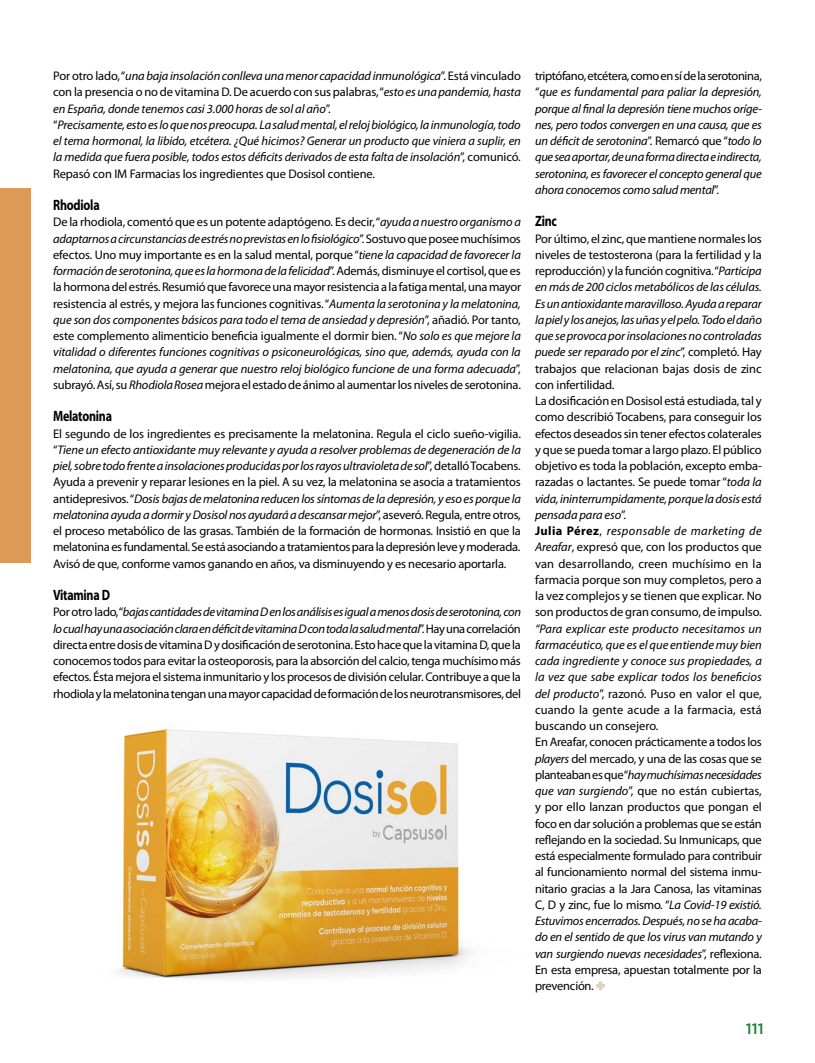
<style>
.page{position:relative;width:815px;height:1063px;background:#fff}
.page>*{position:absolute;margin:0;border:0;box-sizing:border-box;transform-origin:0 0}
.t1{font:700 15px "Myriad Pro";letter-spacing:-.02em;color:#000;scale:.8 1}
.t2{font:500 15px "Gotham";color:#178236}
.t3{font:12.5px/16.2px "Myriad Pro";letter-spacing:-.01em;color:#000;text-align:justify}
.t4{font:italic 12.5px/16.2px "Myriad Pro";letter-spacing:-.01em;color:#000;text-align:justify}
.s1{font-style:normal}
.s2{font-style:italic}
.s3{font-weight:700}
</style>
<div class="page">
<img style="left:116px;top:726px;width:355px;height:253px">
<div style="left:0;top:189px;width:30px;height:374px;background:#df9956"></div>
<svg style="left:596px;top:981px;width:9px;height:9px"></svg>
<p class="t4" style="left:53px;top:68px;width:469px;text-align:left"><span class="s1">Por otro lado, “</span>una baja insolación conlleva una menor capacidad inmunológica<span class="s1">”. Está vinculado con la presencia o no de vitamina D. De acuerdo con sus palabras, “</span>esto es una pandemia, hasta en España, donde tenemos casi 3.000 horas de sol al año<span class="s1">”.<br>“</span>Precisamente, esto es lo que nos preocupa. La salud mental, el reloj biológico, la inmunología, todo el tema hormonal, la libido, etcétera. ¿Qué hicimos? Generar un producto que viniera a suplir, en la medida que fuera posible, todos estos déficits derivados de esta falta de insolación<span class="s1">”, comunicó.<br>Repasó con IM Farmacias los ingredientes que Dosisol contiene.</span></p>
<p class="t1" style="left:53px;top:195px;width:60px">Rhodiola</p>
<p class="t4" style="left:53px;top:214px;width:469px"><span class="s1">De la rhodiola, comentó que es un potente adaptógeno. Es decir, “</span>ayuda a nuestro organismo a adaptarnos a circunstancias de estrés no previstas en lo fisiológico<span class="s1">”. Sostuvo que posee muchísimos efectos. Uno muy importante es en la salud mental, porque “</span>tiene la capacidad de favorecer la formación de serotonina, que es la hormona de la felicidad<span class="s1">”. Además, disminuye el cortisol, que es la hormona del estrés. Resumió que favorece una mayor resistencia a la fatiga mental, una mayor resistencia al estrés, y mejora las funciones cognitivas. “</span>Aumenta la serotonina y la melatonina, que son dos componentes básicos para todo el tema de ansiedad y depresión<span class="s1">”, añadió. Por tanto, este complemento alimenticio beneficia igualmente el dormir bien. “</span>No solo es que mejore la vitalidad o diferentes funciones cognitivas o psiconeurológicas, sino que, además, ayuda con la melatonina, que ayuda a generar que nuestro reloj biológico funcione de una forma adecuada<span class="s1">”, subrayó. Así, su</span> Rhodiola Rosea <span class="s1">mejora el estado de ánimo al aumentar los niveles de serotonina.</span></p>
<p class="t1" style="left:53px;top:407px;width:75px">Melatonina</p>
<p class="t3" style="left:53px;top:425px;width:469px">El segundo de los ingredientes es precisamente la melatonina. Regula el ciclo sueño-vigilia. “<span class="s2">Tiene un efecto antioxidante muy relevante y ayuda a resolver problemas de degeneración de la piel, sobre todo frente a insolaciones producidas por los rayos ultravioleta de sol</span>”, detalló Tocabens.<br>Ayuda a prevenir y reparar lesiones en la piel. A su vez, la melatonina se asocia a tratamientos antidepresivos. “<span class="s2">Dosis bajas de melatonina reducen los síntomas de la depresión, y eso es porque la melatonina ayuda a dormir y Dosisol nos ayudará a descansar mejor</span>”, aseveró. Regula, entre otros, el proceso metabólico de las grasas. También de la formación de hormonas. Insistió en que la melatonina es fundamental. Se está asociando a tratamientos para la depresión leve y moderada.<br>Avisó de que, conforme vamos ganando en años, va disminuyendo y es necesario aportarla.</p>
<p class="t1" style="left:53px;top:585px;width:73px">Vitamina D</p>
<p class="t3" style="left:53px;top:604px;width:469px">Por otro lado, “<span class="s2">bajas cantidades de vitamina D en los análisis es igual a menos dosis de serotonina, con lo cual hay una asociación clara en déficit de vitamina D con toda la salud mental</span>”. Hay una correlación directa entre dosis de vitamina D y dosificación de serotonina. Esto hace que la vitamina D, que la conocemos todos para evitar la osteoporosis, para la absorción del calcio, tenga muchísimo más efectos. Ésta mejora el sistema inmunitario y los procesos de división celular. Contribuye a que la rhodiola y la melatonina tengan una mayor capacidad de formación de los neurotransmisores, del</p>
<p class="t4" style="left:535px;top:68px;width:228px"><span class="s1">triptófano, etcétera, como en sí de la serotonina, “</span>que es fundamental para paliar la depresión, porque al final la depresión tiene muchos oríge&shy;nes, pero todos convergen en una causa, que es un déficit de serotonina<span class="s1">”. Remarcó que “</span>todo lo que sea aportar, de una forma directa e indirecta, serotonina, es favorecer el concepto general que ahora conocemos como salud mental<span class="s1">”.</span></p>
<p class="t1" style="left:535px;top:212px;width:29px">Zinc</p>
<p class="t3" style="left:535px;top:230px;width:228px;text-align:left">Por último, el zinc, que mantiene normales los niveles de testosterona (para la fertilidad y la reproducción) y la función cognitiva. “<span class="s2">Participa en más de 200 ciclos metabólicos de las células.<br>Es un antioxidante maravilloso. Ayuda a reparar la piel y los anejos, las uñas y el pelo. Todo el daño que se provoca por insolaciones no controladas puede ser reparado por el zinc</span>”, completó. Hay trabajos que relacionan bajas dosis de zinc con infertilidad.<br>La dosificación en Dosisol está estudiada, tal y como describió Tocabens, para conseguir los efectos deseados sin tener efectos colaterales y que se pueda tomar a largo plazo. El público objetivo es toda la población, excepto emba&shy;razadas o lactantes. Se puede tomar “<span class="s2">toda la vida, ininterrumpidamente, porque la dosis está pensada para eso</span>”.<br><span class="s3">Julia Pérez</span>, <span class="s2">responsable de marketing de Areafar</span>, expresó que, con los productos que van desarrollando, creen muchísimo en la farmacia porque son muy completos, pero a la vez complejos y se tienen que explicar. No son productos de gran consumo, de impulso.</p>
<p class="t3" style="left:535px;top:620px;width:228px;text-align:left"><span class="s2">“Para explicar este producto necesitamos un farmacéutico, que es el que entiende muy bien cada ingrediente y conoce sus propiedades, a la vez que sabe explicar todos los beneficios del producto</span>”, razonó. Puso en valor el que, cuando la gente acude a la farmacia, está buscando un consejero.<br>En Areafar, conocen prácticamente a todos los <span class="s2">players</span> del mercado, y una de las cosas que se planteaban es que “<span class="s2">hay muchísimas necesidades que van surgiendo</span>”, que no están cubiertas, y por ello lanzan productos que pongan el foco en dar solución a problemas que se están reflejando en la sociedad. Su Inmunicaps, que está especialmente formulado para contribuir al funcionamiento normal del sistema inmu&shy;nitario gracias a la Jara Canosa, las vitaminas C, D y zinc, fue lo mismo. “<span class="s2">La Covid-19 existió.<br>Estuvimos encerrados. Después, no se ha acaba&shy;do en el sentido de que los virus van mutando y van surgiendo nuevas necesidades</span>”, reflexiona.<br>En esta empresa, apuestan totalmente por la prevención.</p>
<p class="t2" style="left:746px;top:1018px;width:19px">111</p>
</div>
